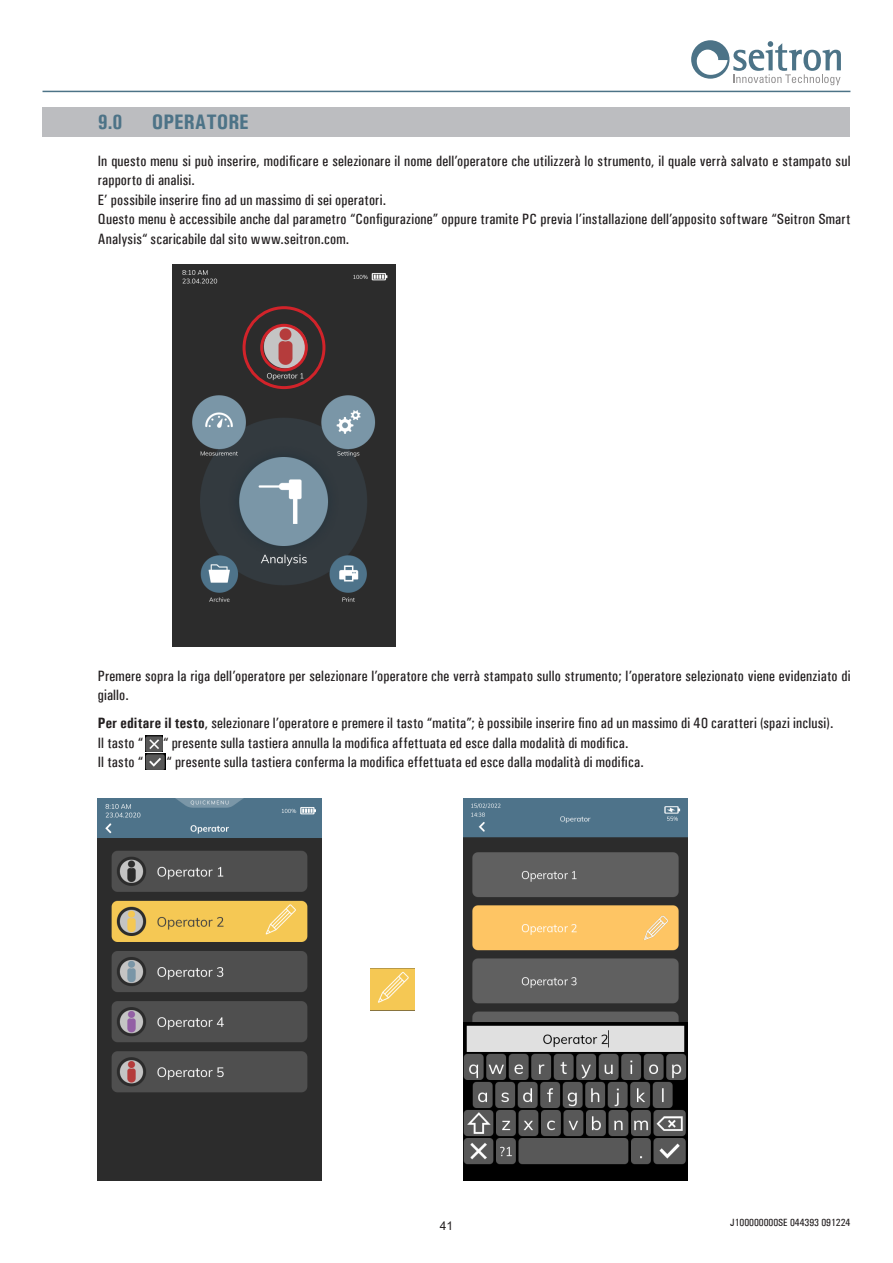
<style>
.page{position:relative;width:893px;height:1263px;background:#fff}
.page>*{position:absolute;margin:0;border:0;box-sizing:border-box;transform-origin:0 0}
.CAPITOLO{font:700 condensed 21px "Univers";color:#4d7387}
.Descrizione_-_Standard{font:500 condensed 15px/19.5px "Univers";letter-spacing:.015em;color:#231f20}
.t1{font:12px "Arial";color:#231f20}
.t2{font:500 condensed 10.5px "Univers";color:#231f20}
.s1{font-weight:700}
</style>
<div class="page">
<hr style="left:43px;top:91px;width:807px;height:1px;background:#4d7387">
<svg style="left:691px;top:40px;width:150px;height:45px"></svg>
<div style="left:43px;top:107px;width:807px;height:30px;background:#bcbdc0"></div>
<img style="left:98px;top:798px;width:223px;height:382px">
<img style="left:145px;top:736px;width:18px;height:16px">
<img style="left:145px;top:754px;width:20px;height:16px">
<img style="left:172px;top:264px;width:224px;height:382px">
<div style="left:243px;top:306px;width:82px;height:83px;border:3px solid #d1232a;border-radius:50%"></div>
<div style="left:260px;top:324px;width:48px;height:47px;border:3px solid #d1232a;border-radius:50%"></div>
<img style="left:463px;top:798px;width:224px;height:382px">
<img style="left:370px;top:968px;width:44px;height:42px">
<p class="CAPITOLO" style="left:98px;top:109px;width:26px">9.0</p>
<p class="CAPITOLO" style="left:152px;top:109px;width:99px">OPERATORE</p>
<p class="Descrizione_-_Standard" style="left:98px;top:151px;width:754px">In questo menu si può inserire, modificare e selezionare il nome dell’operatore che utilizzerà lo strumento, il quale verrà salvato e stampato sul rapporto di analisi.</p>
<p class="Descrizione_-_Standard" style="left:98px;top:190px;width:290px">E’ possibile inserire fino ad un massimo di sei operatori.</p>
<p class="Descrizione_-_Standard" style="left:98px;top:209px;width:754px">Questo menu è accessibile anche dal parametro “Configurazione” oppure tramite PC previa l’installazione dell’apposito software “Seitron Smart<br>Analysis“ scaricabile dal sito www.seitron.com.</p>
<p class="Descrizione_-_Standard" style="left:98px;top:666px;width:754px">Premere sopra la riga dell’operatore per selezionare l’operatore che verrà stampato sullo strumento; l’operatore selezionato viene evidenziato di giallo.</p>
<p class="Descrizione_-_Standard" style="left:98px;top:713px;width:737px"><span class="s1">Per editare il testo</span>, selezionare l’operatore e premere il tasto “matita”; è possibile inserire fino ad un massimo di 40 caratteri (spazi inclusi).</p>
<p class="Descrizione_-_Standard" style="left:98px;top:733px;width:47px">Il tasto “</p>
<p class="Descrizione_-_Standard" style="left:163px;top:733px;width:467px">“ presente sulla tastiera annulla la modifica affettuata ed esce dalla modalità di modifica.</p>
<p class="Descrizione_-_Standard" style="left:98px;top:752px;width:47px">Il tasto “</p>
<p class="Descrizione_-_Standard" style="left:166px;top:752px;width:479px">“ presente sulla tastiera conferma la modifica effettuata ed esce dalla modalità di modifica.</p>
<p class="t1" style="left:440px;top:1217px;width:15px">41</p>
<p class="t2" style="left:730px;top:1216px;width:122px">J100000000SE 044393 091224</p>
</div>
